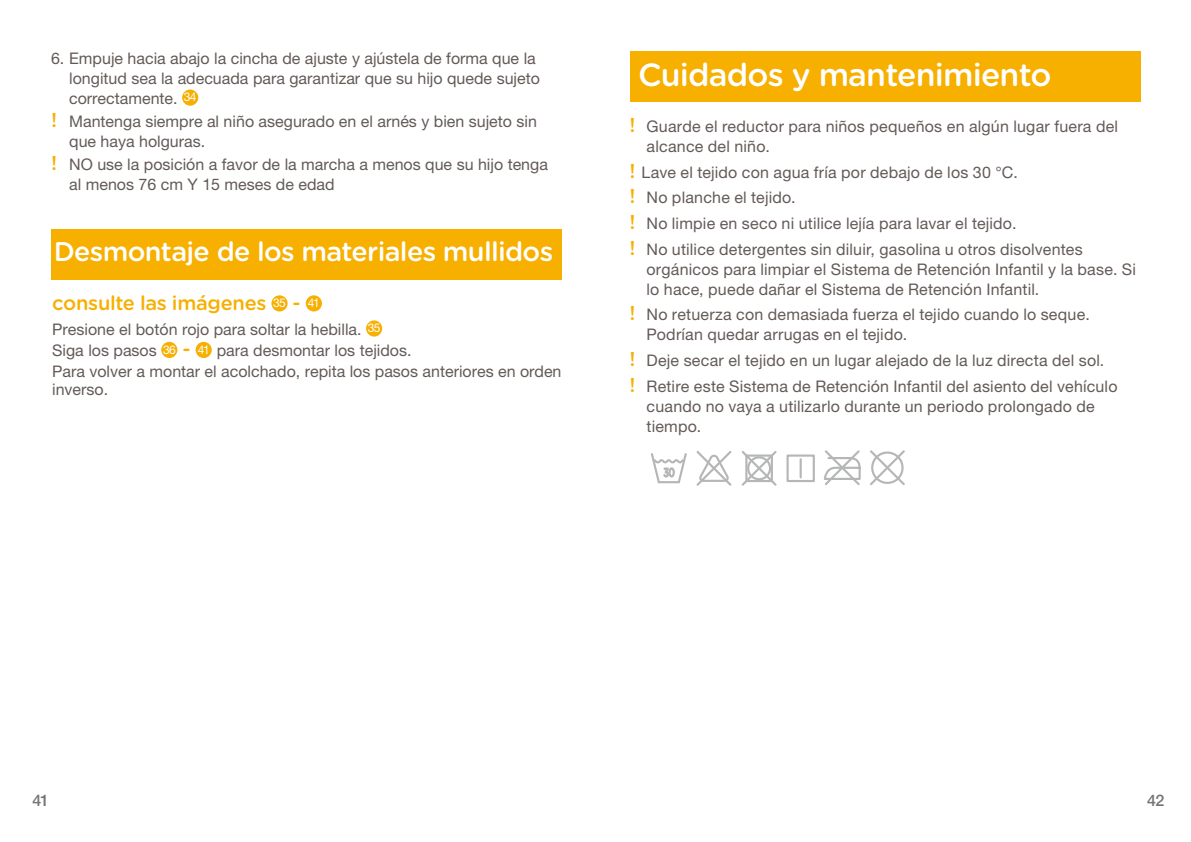
<style>
.page{position:relative;width:1191px;height:842px;background:#fff}
.page>*{position:absolute;margin:0;border:0;box-sizing:border-box;transform-origin:0 0}
.t1{font:500 32px "Gotham Rounded";letter-spacing:-.025em;color:#fff}
.t2{font:500 27px "Gotham Rounded";letter-spacing:-.025em;color:#fff}
.t3{font:500 20px "Gotham Rounded";letter-spacing:-.015em;color:#f7af00}
.t4{font:16px/20px "Helvetica Neue LT Std";letter-spacing:.01em;color:#635a57}
.t5{font:500 16px "Helvetica Neue LT Std";color:#767575}
.s1{font-family:"Gotham Rounded";font-weight:500;font-size:20px;color:#f7af00}
.s2{font-family:"Helvetica Neue LT Std";font-weight:400;font-size:12px;color:#fff}
.s3{font-size:12px;color:#fff}
</style>
<div class="page">
<div style="left:271px;top:295px;width:16px;height:16px;background:#f7af00;border-radius:50%"></div>
<div style="left:306px;top:295px;width:16px;height:16px;background:#f7af00;border-radius:50%"></div>
<div style="left:366px;top:320px;width:16px;height:17px;background:#f7af00;border-radius:50%"></div>
<div style="left:161px;top:342px;width:16px;height:16px;background:#f7af00;border-radius:50%"></div>
<div style="left:196px;top:342px;width:16px;height:16px;background:#f7af00;border-radius:50%"></div>
<div style="left:51px;top:229px;width:510px;height:50px;background:#f7af00"></div>
<div style="left:630px;top:51px;width:510px;height:51px;background:#f7af00"></div>
<svg style="left:696px;top:451px;width:36px;height:35px"></svg>
<svg style="left:741px;top:451px;width:36px;height:35px"></svg>
<div style="left:745px;top:454px;width:28px;height:28px;border:2px solid #b5b6b6"></div>
<div style="left:747px;top:456px;width:24px;height:24px;border:2px solid #b5b6b6;border-radius:50%"></div>
<svg style="left:870px;top:450px;width:35px;height:35px"></svg>
<div style="left:871px;top:451px;width:32px;height:33px;border:2px solid #b5b6b6;border-radius:50%"></div>
<svg style="left:823px;top:450px;width:38px;height:35px"></svg>
<div style="left:786px;top:454px;width:29px;height:28px;border:2px solid #b5b6b6"></div>
<svg style="left:799px;top:459px;width:2px;height:18px"></svg>
<svg style="left:651px;top:453px;width:36px;height:31px"></svg>
<div style="left:182px;top:90px;width:16px;height:16px;background:#f7af00;border-radius:50%"></div>
<p class="t4" style="left:69px;top:48px;width:472px;text-indent:-18px">6. Empuje hacia abajo la cincha de ajuste y ajústela de forma que la longitud sea la adecuada para garantizar que su hijo quede sujeto correctamente. <sup>34</sup></p>
<p class="t4" style="left:69px;top:111px;width:469px;text-indent:-18px"><span class="s1">!</span> Mantenga siempre al niño asegurado en el arnés y bien sujeto sin que haya holguras.</p>
<p class="t4" style="left:69px;top:154px;width:480px;text-indent:-18px"><span class="s1">!</span> NO use la posición a favor de la marcha a menos que su hijo tenga al menos 76 cm Y 15 meses de edad</p>
<h2 class="t2" style="left:54px;top:233px;width:501px">Desmontaje de los materiales mullidos</h2>
<p class="t3" style="left:52px;top:288px;width:269px">consulte las imágenes <span class="s2">35</span> - <span class="s2">41</span></p>
<p class="t4" style="left:52px;top:319px;width:511px;line-height:20.8px">Presione el botón rojo para soltar la hebilla. <sup>35<br></sup>Siga los pasos <span class="s3">36</span> <span class="s1">-</span> <span class="s3">41</span> para desmontar los tejidos.<br>Para volver a montar el acolchado, repita los pasos anteriores en orden</p>
<p class="t4" style="left:52px;top:379px;width:57px">inverso.</p>
<h1 class="t1" style="left:638px;top:52px;width:415px">Cuidados y mantenimiento</h1>
<p class="t4" style="left:646px;top:116px;width:473px;text-indent:-17px"><span class="s1">!</span> Guarde el reductor para niños pequeños en algún lugar fuera del alcance del niño.</p>
<p class="t4" style="left:629px;top:159px;width:455px;line-height:25.6px"><span class="s1">!</span> Lave el tejido con agua fría por debajo de los 30 °C.<br><span class="s1">!</span> No planche el tejido.<br><span class="s1">!</span> No limpie en seco ni utilice lejía para lavar el tejido.<br><span class="s1">!</span> No utilice detergentes sin diluir, gasolina u otros disolventes</p>
<p class="t4" style="left:646px;top:259px;width:491px">orgánicos para limpiar el Sistema de Retención Infantil y la base. Si lo hace, puede dañar el Sistema de Retención Infantil.</p>
<p class="t4" style="left:646px;top:304px;width:445px;text-indent:-17px"><span class="s1">!</span> No retuerza con demasiada fuerza el tejido cuando lo seque.<br>Podrían quedar arrugas en el tejido.</p>
<p class="t4" style="left:629px;top:347px;width:489px;line-height:25.6px"><span class="s1">!</span> Deje secar el tejido en un lugar alejado de la luz directa del sol.<br><span class="s1">!</span> Retire este Sistema de Retención Infantil del asiento del vehículo</p>
<p class="t4" style="left:646px;top:396px;width:450px">cuando no vaya a utilizarlo durante un periodo prolongado de tiempo.</p>
<p class="t5" style="left:32px;top:791px;width:18px">41</p>
<p class="t5" style="left:1147px;top:791px;width:19px">42</p>
</div>
